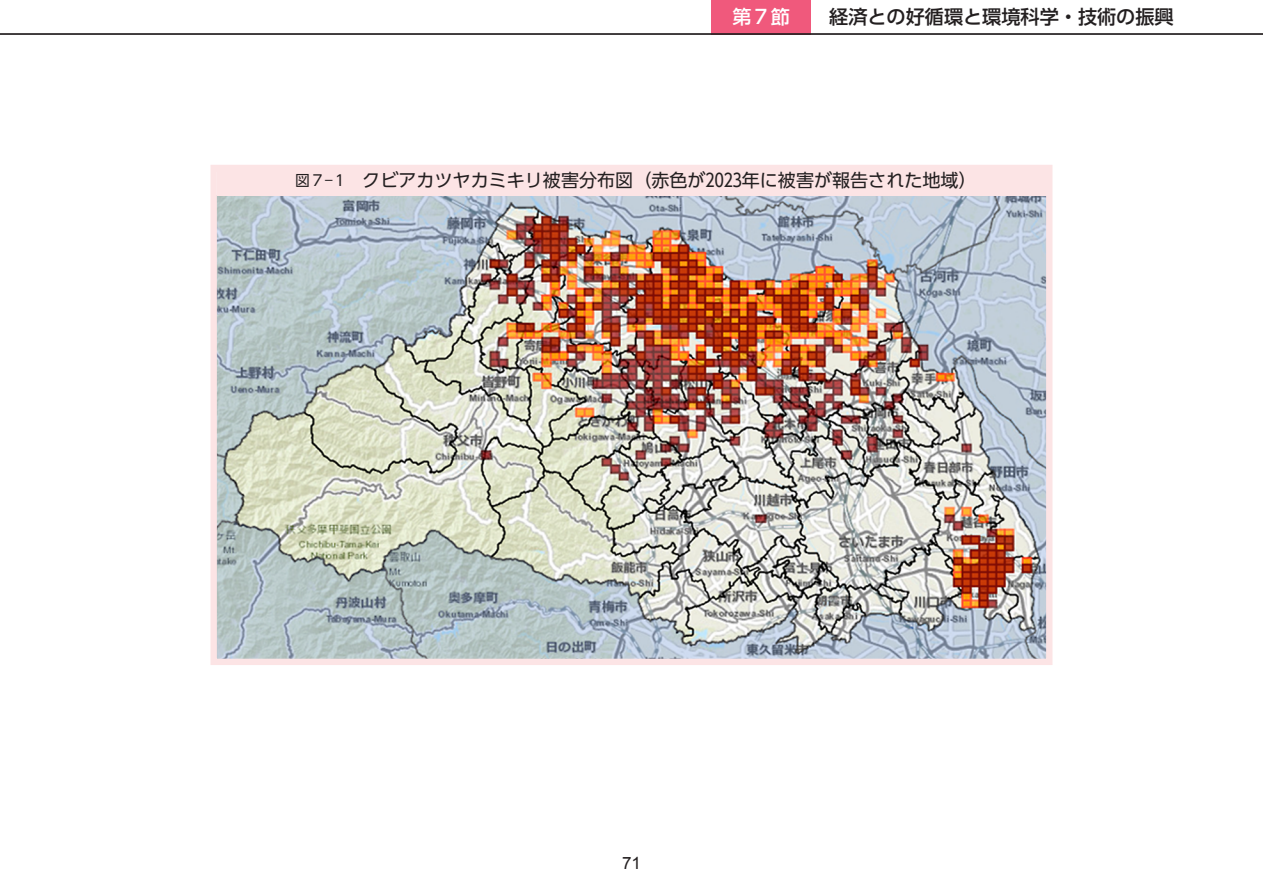
<style>
.page{position:relative;width:1263px;height:893px;background:#fff}
.page>*{position:absolute;margin:0;border:0;box-sizing:border-box;transform-origin:0 0}
.t1{font:500 19.2px "UD Shin Go Pro";color:#231f20}
.t2{font:500 19.2px "UD Shin Go Pro";color:#fff}
.t3{font:18px "UD Shin Go Pro";color:#231f20}
.t4{font:16.95px "Arial";color:#231f20}
.s1{font-size:14.85px}
</style>
<div class="page">
<div style="left:711px;top:0;width:100px;height:34px;background:#f0597c"></div>
<hr style="left:0;top:33px;width:1263px;height:2px;background:#231f20">
<img style="left:217px;top:196px;width:828px;height:462px">
<div style="left:210px;top:165px;width:842px;height:500px;border:6px solid #fce4e5"></div>
<div style="left:217px;top:165px;width:829px;height:31px;background:#fce4e5"></div>
<p class="t2" style="left:732px;top:1px;width:59px">第７節</p>
<p class="t1" style="left:829px;top:1px;width:346px">経済との好循環と環境科学・技術の振興</p>
<p class="t3" style="left:295px;top:166px;width:683px"><span class="s1">図７―１　</span>クビアカツヤカミキリ被害分布図（赤色が２０２３年に被害が報告された地域）</p>
<p class="t4" style="left:622px;top:852px;width:20px">71</p>
</div>
